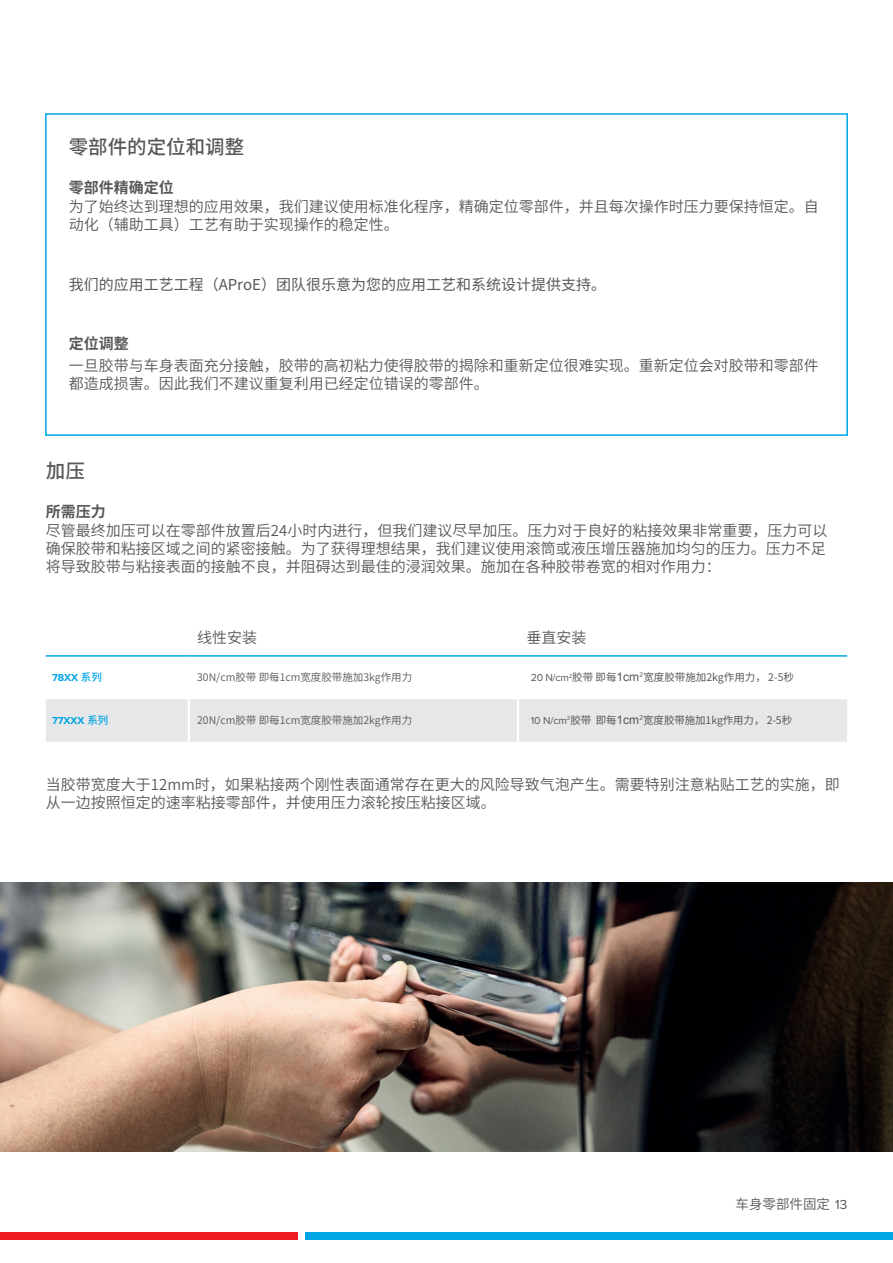
<style>
.page{position:relative;width:893px;height:1263px;background:#fff}
.page>*{position:absolute;margin:0;border:0;box-sizing:border-box;transform-origin:0 0}
.t1{font:500 19.5px "Source Han Sans CN";color:#57585a}
.t2{font:15px/18px "Source Han Sans CN";color:#57585a}
.t3{font:15px "Source Han Sans CN";color:#57585a}
.t4{font:700 15px "Source Han Sans CN";color:#57585a}
.t5{font:13.5px "Source Han Sans CN";color:#57585a}
.t6{font:10.5px "Source Han Sans CN";letter-spacing:-.005em;color:#57585a}
.t7{font:10.5px "Source Han Sans CN";color:#57585a}
.t8{font:700 10.5px "Proxima Nova";color:#00a6e4}
.s1{font-family:"Source Han Sans CN";font-weight:500}
.s2{font-family:"Proxima Nova"}
.s3{font-family:"Arial";font-size:12px}
</style>
<div class="page">
<img style="left:0;top:882px;width:893px;height:269px">
<div style="left:45px;top:113px;width:803px;height:323px;border:2px solid #00a6e4"></div>
<div style="left:46px;top:699px;width:801px;height:43px;background:#e6e7e9"></div>
<hr style="left:46px;top:655px;width:143px;height:2px;background:#00a6e4">
<hr style="left:189px;top:655px;width:329px;height:2px;background:#00a6e4">
<hr style="left:518px;top:655px;width:329px;height:2px;background:#00a6e4">
<hr style="left:188px;top:699px;width:2px;height:43px;background:#fff">
<hr style="left:517px;top:699px;width:2px;height:43px;background:#fff">
<div style="left:0;top:1232px;width:298px;height:8px;background:#ee1d23"></div>
<div style="left:305px;top:1232px;width:588px;height:8px;background:#00a6e4"></div>
<h1 class="t1" style="left:69px;top:135px;width:177px">零部件的定位和调整</h1>
<p class="t4" style="left:69px;top:179px;width:107px">零部件精确定位</p>
<p class="t2" style="left:69px;top:198px;width:751px">为了始终达到理想的应用效果，我们建议使用标准化程序，精确定位零部件，并且每次操作时压力要保持恒定。自动化（辅助工具）工艺有助于实现操作的稳定性。</p>
<p class="t3" style="left:69px;top:276px;width:539px">我们的应用工艺工程（AProE）团队很乐意为您的应用工艺和系统设计提供支持。</p>
<p class="t4" style="left:69px;top:335px;width:61px">定位调整</p>
<p class="t2" style="left:69px;top:357px;width:751px">一旦胶带与车身表面充分接触，胶带的高初粘力使得胶带的揭除和重新定位很难实现。重新定位会对胶带和零部件都造成损害。因此我们不建议重复利用已经定位错误的零部件。</p>
<h1 class="t1" style="left:46px;top:460px;width:40px">加压</h1>
<p class="t4" style="left:46px;top:503px;width:61px">所需压力</p>
<p class="t2" style="left:46px;top:522px;width:783px;text-align:justify">尽管最终加压可以在零部件放置后24小时内进行，但我们建议尽早加压。压力对于良好的粘接效果非常重要，压力可以确保胶带和粘接区域之间的紧密接触。为了获得理想结果，我们建议使用滚筒或液压增压器施加均匀的压力。压力不足将导致胶带与粘接表面的接触不良，并阻碍达到最佳的浸润效果。施加在各种胶带卷宽的相对作用力：</p>
<p class="t2" style="left:197px;top:628px;width:61px">线性安装</p>
<p class="t2" style="left:526px;top:628px;width:61px">垂直安装</p>
<p class="t8" style="left:52px;top:670px;width:51px">78XX <span class="s1">系列</span></p>
<p class="t7" style="left:197px;top:672px;width:217px">30N/cm胶带 即每1cm宽度胶带施加3kg作用力</p>
<p class="t6" style="left:531px;top:672px;width:265px"><span class="s2">20 N/cm</span><sup>2</sup>胶带 即每<span class="s3">1cm</span><span class="s2">²</span>宽度胶带施加2kg作用力， 2-5秒</p>
<p class="t8" style="left:52px;top:713px;width:58px">77XXX <span class="s1">系列</span></p>
<p class="t7" style="left:197px;top:714px;width:217px">20N/cm胶带 即每1cm宽度胶带施加2kg作用力</p>
<p class="t6" style="left:531px;top:714px;width:263px"><span class="s2">10 N/cm</span><sup>2</sup>胶带 即每<span class="s3">1cm</span><span class="s2">²</span>宽度胶带施加1kg作用力， 2-5秒</p>
<p class="t2" style="left:46px;top:776px;width:796px">当胶带宽度大于12mm时，如果粘接两个刚性表面通常存在更大的风险导致气泡产生。需要特别注意粘贴工艺的实施，即从一边按照恒定的速率粘接零部件，并使用压力滚轮按压粘接区域。</p>
<p class="t5" style="left:735px;top:1197px;width:113px">车身零部件固定 <span class="s2">13</span></p>
</div>
